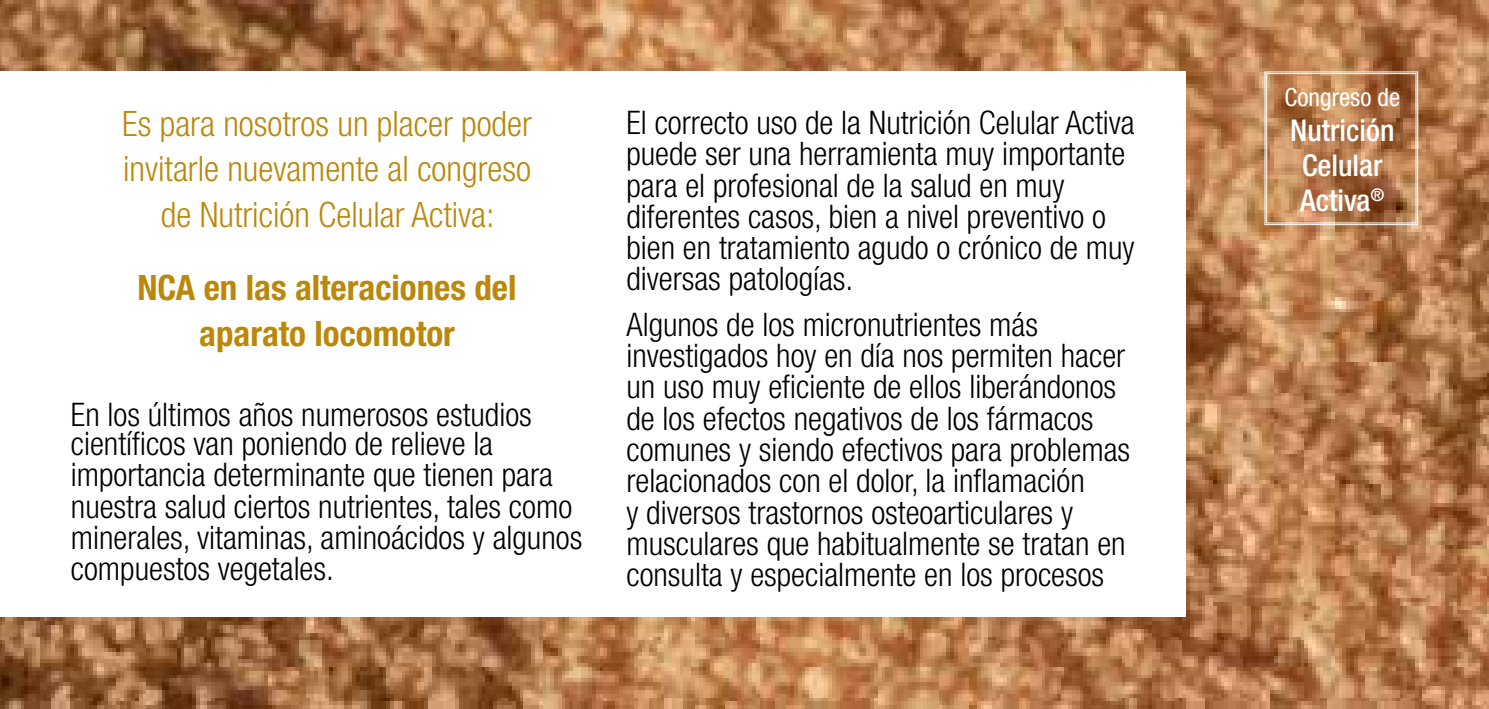
<style>
.page{position:relative;width:1489px;height:709px;background:#fff}
.page>*{position:absolute;margin:0;border:0;box-sizing:border-box;transform-origin:0 0}
.t1{font:300 condensed 35px/45.5px "Helvetica Neue";color:#bb880c;text-align:center}
.t2{font:700 condensed 35px/45.5px "Helvetica Neue";color:#bb880c;text-align:center}
.t3{font:300 condensed 32.5px/31.2px "Helvetica Neue";color:#000}
.t4{font:500 condensed 30px/35px "Helvetica Neue";color:#fff;text-align:center}
.t5{font:condensed 25px "Helvetica Neue";color:#fff}
</style>
<div class="page">
<img style="left:0;top:0;width:1488px;height:708px">
<div style="left:0;top:72px;width:1185px;height:545px;background:#fff"></div>
<svg style="left:1263px;top:71px;width:155px;height:154px;background:#b57c51"></svg>
<div style="left:1266px;top:73px;width:150px;height:150px;border:1px solid #fff"></div>
<p class="t1" style="left:122px;top:101px;width:411px">Es para nosotros un placer poder invitarle nuevamente al congreso de Nutrición Celular Activa:</p>
<p class="t2" style="left:137px;top:265px;width:380px">NCA en las alteraciones del aparato locomotor</p>
<p class="t3" style="left:71px;top:399px;width:513px">En los últimos años numerosos estudios científicos van poniendo de relieve la importancia determinante que tienen para nuestra salud ciertos nutrientes, tales como minerales, vitaminas, aminoácidos y algunos compuestos vegetales.</p>
<p class="t3" style="left:626px;top:107px;width:510px">El correcto uso de la Nutrición Celular Activa puede ser una herramienta muy importante para el profesional de la salud en muy diferentes casos, bien a nivel preventivo o bien en tratamiento agudo o crónico de muy diversas patologías.</p>
<p class="t3" style="left:626px;top:308px;width:505px">Algunos de los micronutrientes más investigados hoy en día nos permiten hacer un uso muy eficiente de ellos liberándonos de los efectos negativos de los fármacos comunes y siendo efectivos para problemas relacionados con el dolor, la inflamación<br>y diversos trastornos osteoarticulares y musculares que habitualmente se tratan en consulta y especialmente en los procesos</p>
<p class="t5" style="left:1284px;top:82px;width:117px">Congreso de</p>
<p class="t4" style="left:1289px;top:112px;width:106px">Nutrición<br>Celular<br>Activa<sup>®</sup></p>
</div>
